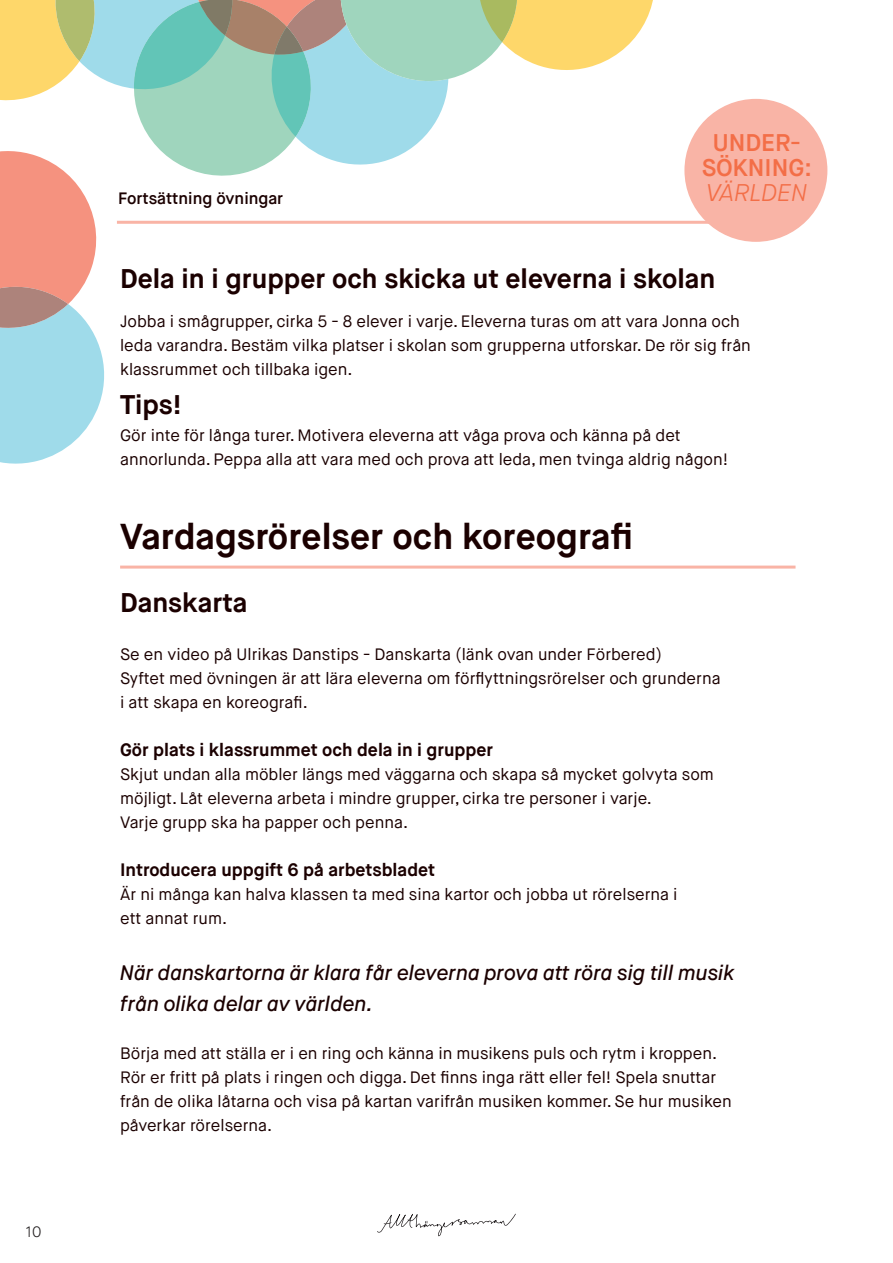
<style>
.page{position:relative;width:893px;height:1263px;background:#fff}
.page>*{position:absolute;margin:0;border:0;box-sizing:border-box;transform-origin:0 0}
.t1{font:700 36px "Maison Neue";color:#1b0000}
.t2{font:700 27px "Maison Neue";color:#1b0000}
.t3{font:600 24.15px/24.6px "Maison Neue";color:#f36e47;text-align:center}
.t4{font:italic 300 24.15px "Maison Neue";color:#f36e47}
.t5{font:italic 500 21px/31.5px "Maison Neue";color:#1b0000}
.t6{font:700 18px "Maison Neue";color:#1b0000}
.t7{font:16.5px/24px "Maison Neue";color:#1b0000}
.t8{font:600 16.5px "Maison Neue";color:#1b0000}
.t9{font:300 15px "Maison Neue";color:#231f20}
</style>
<div class="page">
<svg style="left:377px;top:1213px;width:139px;height:23px"></svg>
<hr style="left:117px;top:221px;width:675px;height:3px;background:#f9b4a6">
<div style="left:684px;top:99px;width:143px;height:143px;background:#f9b4a6;border-radius:50%"></div>
<svg style="left:0;top:0;width:664px;height:464px"></svg>
<hr style="left:120px;top:566px;width:675px;height:3px;background:#f9b4a6">
<p class="t9" style="left:26px;top:1222px;width:18px">10</p>
<p class="t8" style="left:118px;top:188px;width:167px">Fortsättning övningar</p>
<h3 class="t3" style="left:702px;top:131px;width:112px">UNDER-<br>SÖKNING:</h3>
<h3 class="t4" style="left:706px;top:177px;width:103px">VÄRLDEN</h3>
<p class="t2" style="left:120px;top:262px;width:597px">Dela in i grupper och skicka ut eleverna i skolan</p>
<p class="t7" style="left:120px;top:310px;width:632px">Jobba i smågrupper, cirka 5 - 8 elever i varje. Eleverna turas om att vara Jonna och leda varandra. Bestäm vilka platser i skolan som grupperna utforskar. De rör sig från klassrummet och tillbaka igen.</p>
<p class="t2" style="left:120px;top:388px;width:63px">Tips!</p>
<p class="t7" style="left:120px;top:424px;width:609px">Gör inte för långa turer. Motivera eleverna att våga prova och känna på det annorlunda. Peppa alla att vara med och prova att leda, men tvinga aldrig någon!</p>
<p class="t1" style="left:120px;top:514px;width:514px">Vardagsrörelser och koreografi</p>
<p class="t2" style="left:120px;top:586px;width:129px">Danskarta</p>
<p class="t7" style="left:120px;top:643px;width:543px">Se en video på Ulrikas Danstips - Danskarta (länk ovan under Förbered)</p>
<p class="t7" style="left:120px;top:667px;width:602px">Syftet med övningen är att lära eleverna om förflyttningsrörelser och grunderna i att skapa en koreografi.</p>
<p class="t6" style="left:120px;top:739px;width:374px">Gör plats i klassrummet och dela in i grupper</p>
<p class="t7" style="left:120px;top:763px;width:595px">Skjut undan alla möbler längs med väggarna och skapa så mycket golvyta som möjligt. Låt eleverna arbeta i mindre grupper, cirka tre personer i varje.<br>Varje grupp ska ha papper och penna.</p>
<p class="t6" style="left:120px;top:859px;width:316px">Introducera uppgift 6 på arbetsbladet</p>
<p class="t7" style="left:120px;top:883px;width:559px">Är ni många kan halva klassen ta med sina kartor och jobba ut rörelserna i ett annat rum.</p>
<p class="t5" style="left:120px;top:957px;width:616px">När danskartorna är klara får eleverna prova att röra sig till musik från olika delar av världen.</p>
<p class="t7" style="left:120px;top:1042px;width:613px">Börja med att ställa er i en ring och känna in musikens puls och rytm i kroppen.<br>Rör er fritt på plats i ringen och digga. Det finns inga rätt eller fel! Spela snuttar från de olika låtarna och visa på kartan varifrån musiken kommer. Se hur musiken påverkar rörelserna.</p>
</div>
